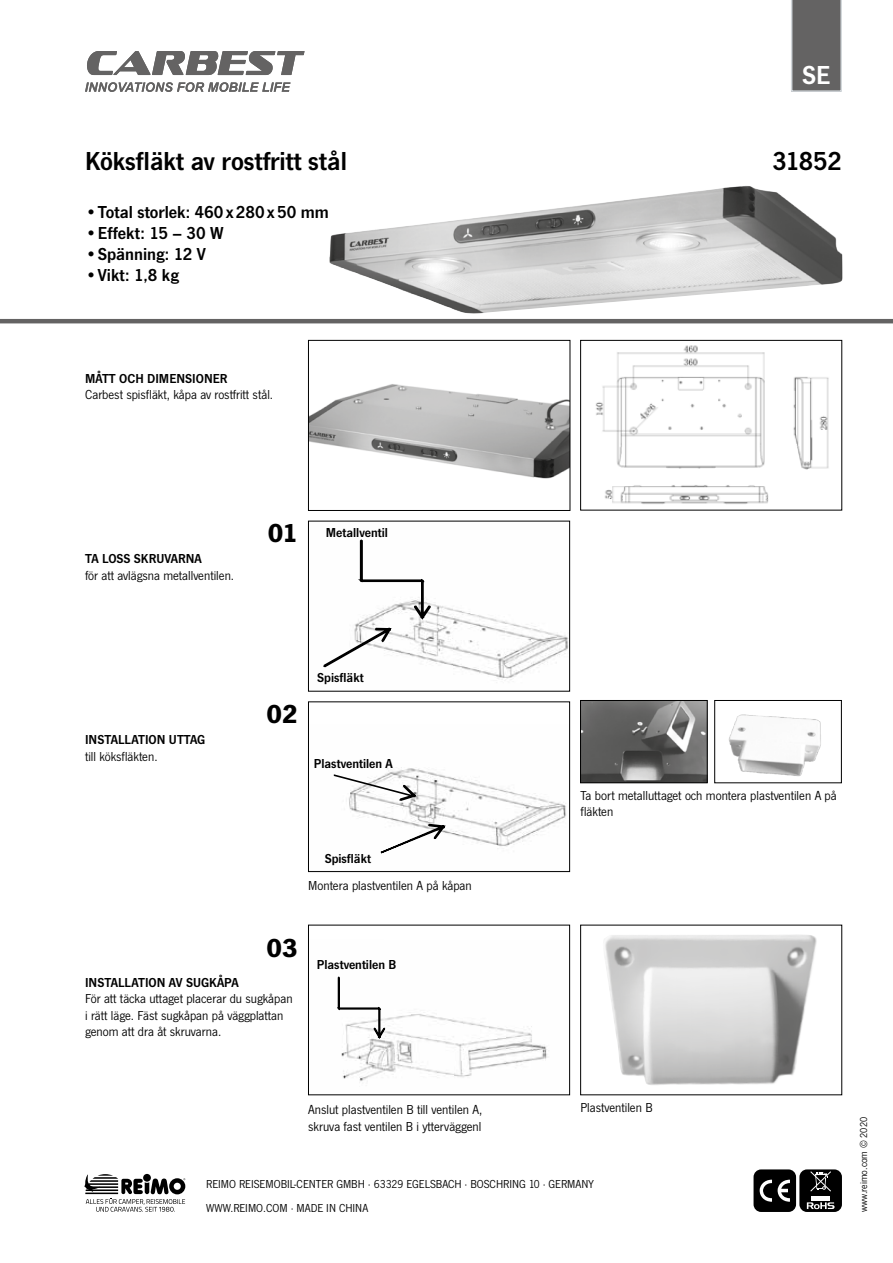
<style>
.page{position:relative;width:893px;height:1263px;background:#fff}
.page>*{position:absolute;margin:0;border:0;box-sizing:border-box;transform-origin:0 0}
.t1{font:600 27px "News Gothic T";color:#000}
.t2{font:700 27px "News Gothic T";color:#000}
.t3{font:600 27px "News Gothic T";color:#fff}
.t4{font:600 18px "News Gothic T";color:#000}
.t5{font:13.5px/16.5px "News Gothic T";color:#000}
.t6{font:600 13.5px "News Gothic T";color:#000}
.t7{font:12px/24px "News Gothic T";color:#000}
.t8{font:10.5px "News Gothic T";color:#000}
.s1{font-weight:400}
</style>
<div class="page">
<img style="left:310px;top:384px;width:258px;height:95px">
<div style="left:308px;top:340px;width:262px;height:171px;border:1px solid #000"></div>
<div style="left:753px;top:1169px;width:43px;height:43px;background:#000;border-radius:8px"></div>
<svg style="left:760px;top:1180px;width:12px;height:22px"></svg>
<svg style="left:778px;top:1180px;width:12px;height:22px"></svg>
<div style="left:799px;top:1169px;width:43px;height:43px;background:#000;border-radius:8px"></div>
<svg style="left:810px;top:1171px;width:21px;height:21px"></svg>
<hr style="left:812px;top:1196px;width:18px;height:4px;background:#fff">
<svg style="left:807px;top:1202px;width:27px;height:7px"></svg>
<hr style="left:0;top:319px;width:893px;height:4px;background:#646363">
<svg style="left:85px;top:82px;width:205px;height:10px"></svg>
<svg style="left:87px;top:51px;width:217px;height:24px"></svg>
<svg style="left:791px;top:0;width:51px;height:92px;background:#6c6b6b"></svg>
<img style="left:582px;top:702px;width:123px;height:79px">
<div style="left:580px;top:700px;width:127px;height:83px;border:1px solid #000"></div>
<img style="left:349px;top:767px;width:218px;height:80px">
<div style="left:308px;top:702px;width:262px;height:170px;border:1px solid #000"></div>
<img style="left:728px;top:714px;width:93px;height:63px">
<div style="left:715px;top:700px;width:126px;height:83px;border:1px solid #000"></div>
<img style="left:341px;top:1014px;width:206px;height:67px">
<div style="left:308px;top:925px;width:262px;height:170px;border:1px solid #000"></div>
<img style="left:329px;top:186px;width:514px;height:128px">
<img style="left:432px;top:604px;width:136px;height:76px">
<div style="left:308px;top:521px;width:262px;height:170px;border:1px solid #000"></div>
<svg style="left:323px;top:539px;width:109px;height:129px"></svg>
<svg style="left:379px;top:822px;width:68px;height:32px"></svg>
<svg style="left:333px;top:774px;width:85px;height:28px"></svg>
<img style="left:604px;top:934px;width:213px;height:151px">
<svg style="left:337px;top:976px;width:49px;height:64px"></svg>
<svg style="left:84px;top:1174px;width:101px;height:38px"></svg>
<img style="left:596px;top:345px;width:233px;height:159px">
<div style="left:580px;top:340px;width:262px;height:170px;border:1px solid #000"></div>
<h1 class="t3" style="left:802px;top:59px;width:30px">SE</h1>
<h1 class="t1" style="left:85px;top:145px;width:263px">Köksfläkt av rostfritt stål</h1>
<h1 class="t1" style="left:772px;top:145px;width:71px">31852</h1>
<h2 class="t4" style="left:85px;top:202px;width:245px"><span class="s1">•</span>Total storlek: 460x280x50 mm</h2>
<h2 class="t4" style="left:85px;top:223px;width:140px"><span class="s1">•</span>Effekt: 15 – 30 W</h2>
<h2 class="t4" style="left:85px;top:244px;width:122px"><span class="s1">•</span>Spänning: 12 V</h2>
<h2 class="t4" style="left:85px;top:265px;width:95px"><span class="s1">•</span>Vikt: 1,8 kg</h2>
<p class="t6" style="left:85px;top:370px;width:144px">MÅTT OCH DIMENSIONER</p>
<p class="t5" style="left:85px;top:386px;width:190px">Carbest spisfläkt, kåpa av rostfritt stål.</p>
<p class="t6" style="left:85px;top:551px;width:118px">TA LOSS SKRUVARNA</p>
<p class="t5" style="left:85px;top:567px;width:151px">för att avlägsna metallventilen.</p>
<h1 class="t2" style="left:268px;top:517px;width:31px">01</h1>
<p class="t6" style="left:326px;top:525px;width:64px">Metallventil</p>
<p class="t6" style="left:85px;top:732px;width:122px">INSTALLATION UTTAG</p>
<p class="t5" style="left:85px;top:748px;width:74px">till köksfläkten.</p>
<h1 class="t2" style="left:266px;top:698px;width:33px">02</h1>
<p class="t6" style="left:317px;top:670px;width:48px">Spisfläkt</p>
<p class="t6" style="left:314px;top:756px;width:81px">Plastventilen A</p>
<p class="t6" style="left:325px;top:850px;width:48px">Spisfläkt</p>
<p class="t5" style="left:308px;top:877px;width:165px">Montera plastventilen A på kåpan</p>
<h1 class="t2" style="left:266px;top:932px;width:33px">03</h1>
<p class="t6" style="left:85px;top:974px;width:155px">INSTALLATION AV SUGKÅPA</p>
<p class="t5" style="left:85px;top:990px;width:209px">För att täcka uttaget placerar du sugkåpan i rätt läge. Fäst sugkåpan på väggplattan genom att dra åt skruvarna.</p>
<p class="t6" style="left:317px;top:957px;width:81px">Plastventilen B</p>
<p class="t5" style="left:580px;top:787px;width:258px">Ta bort metalluttaget och montera plastventilen A på fläkten</p>
<p class="t5" style="left:308px;top:1101px;width:176px">Anslut plastventilen B till ventilen A, skruva fast ventilen B i ytterväggenl</p>
<p class="t5" style="left:580px;top:1099px;width:74px">Plastventilen B</p>
<p class="t7" style="left:206px;top:1171px;width:389px">REIMO REISEMOBIL-CENTER GMBH · 63329 EGELSBACH · BOSCHRING 10 · GERMANY<br>WWW.REIMO.COM · MADE IN CHINA</p>
<p class="t8" style="left:857px;top:1212px;width:96px;rotate:-90deg">www.reimo.com © 2020</p>
</div>
